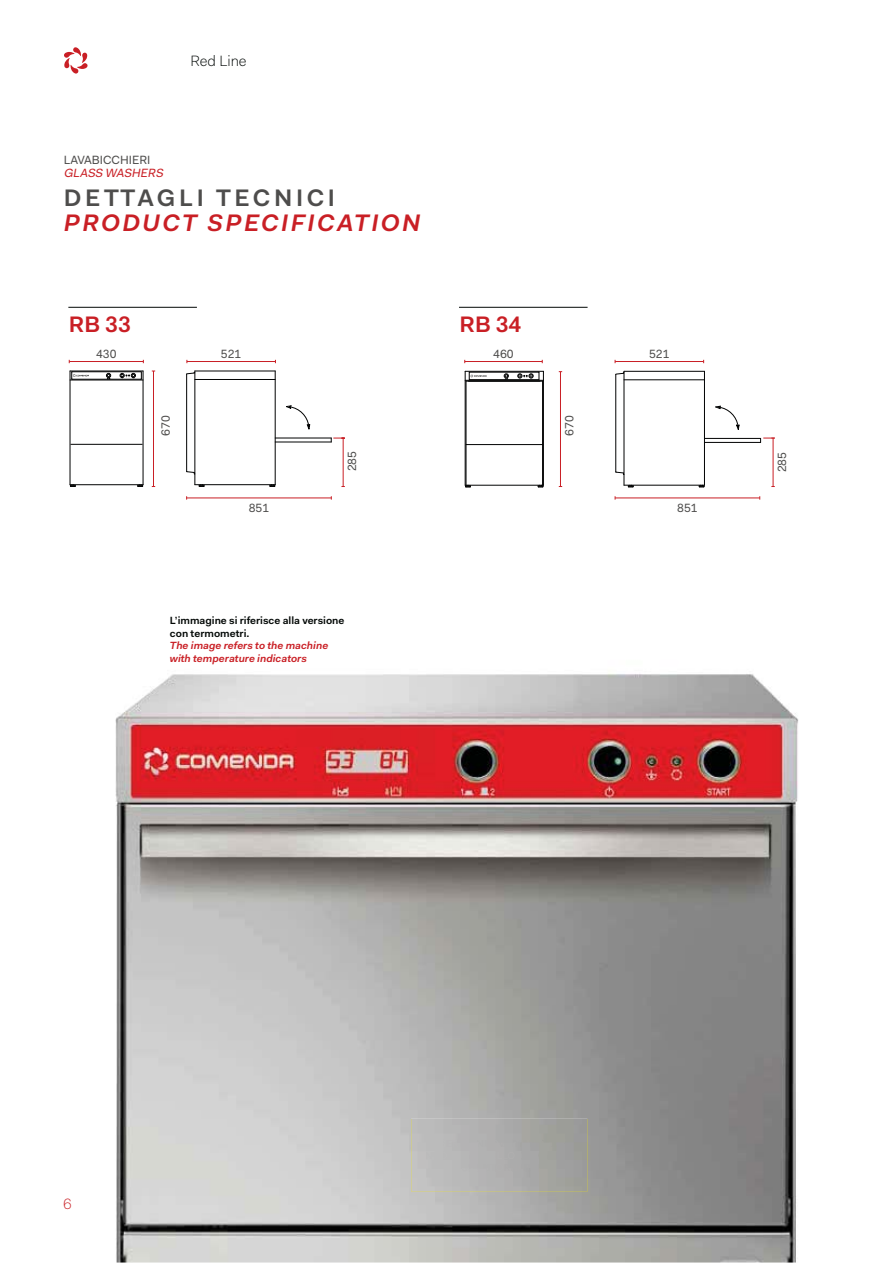
<style>
.page{position:relative;width:893px;height:1263px;background:#fff}
.page>*{position:absolute;margin:0;border:0;box-sizing:border-box;transform-origin:0 0}
.t1{font:italic 600 24px "Fakt Pro";letter-spacing:.1em;color:#c91f25}
.t2{font:600 24px "Fakt Pro";letter-spacing:.15em;color:#4e4d4c}
.t3{font:600 22.5px "Fakt Pro";color:#c91f25}
.t4{font:300 15px "Fakt Pro";color:#030806}
.t5{font:300 15px "Fakt Pro";color:#c91f25}
.t6{font:12px "Fakt Pro";color:#4e4d4c}
.t7{font:italic 12px "Fakt Pro";color:#c91f25}
.t8{font:italic 600 10.5px/12.6px "Fakt Pro";color:#c91f25}
.t9{font:600 10.5px/12.6px "Fakt Pro";color:#030806}
</style>
<div class="page">
<img style="left:115px;top:674px;width:684px;height:589px">
<img style="left:411px;top:1119px;width:176px;height:73px">
<img style="left:430px;top:1140px;width:141px;height:7px">
<img style="left:426px;top:1152px;width:147px;height:7px">
<img style="left:462px;top:1164px;width:77px;height:7px">
<hr style="left:68px;top:307px;width:129px;height:1px;background:#030806">
<hr style="left:459px;top:307px;width:128px;height:1px;background:#030806">
<hr style="left:275px;top:442px;width:56px;height:1px;background:#010202">
<hr style="left:195px;top:484px;width:80px;height:1px;background:#010202">
<hr style="left:275px;top:371px;width:1px;height:114px;background:#010202">
<hr style="left:195px;top:371px;width:80px;height:1px;background:#010202">
<hr style="left:195px;top:371px;width:1px;height:114px;background:#010202">
<hr style="left:195px;top:379px;width:80px;height:1px;background:#010202">
<svg style="left:286px;top:405px;width:24px;height:25px"></svg>
<hr style="left:275px;top:438px;width:56px;height:1px;background:#010202">
<svg style="left:186px;top:471px;width:9px;height:4px"></svg>
<hr style="left:186px;top:374px;width:1px;height:97px;background:#010202">
<svg style="left:186px;top:372px;width:9px;height:3px"></svg>
<svg style="left:199px;top:485px;width:6px;height:2px"></svg>
<hr style="left:70px;top:371px;width:1px;height:114px;background:#010202">
<hr style="left:70px;top:371px;width:73px;height:1px;background:#010202">
<hr style="left:143px;top:371px;width:1px;height:114px;background:#010202">
<hr style="left:70px;top:380px;width:73px;height:1px;background:#010202">
<hr style="left:70px;top:484px;width:73px;height:1px;background:#010202">
<hr style="left:71px;top:444px;width:71px;height:1px;background:#010202">
<hr style="left:72px;top:379px;width:69px;height:1px;background:#010202">
<hr style="left:72px;top:372px;width:69px;height:1px;background:#010202">
<svg style="left:106px;top:373px;width:5px;height:6px"></svg>
<svg style="left:70px;top:485px;width:6px;height:2px"></svg>
<svg style="left:137px;top:485px;width:6px;height:2px"></svg>
<svg style="left:120px;top:371px;width:22px;height:9px"></svg>
<svg style="left:71px;top:371px;width:18px;height:9px"></svg>
<hr style="left:466px;top:381px;width:76px;height:1px;background:#010202">
<hr style="left:704px;top:442px;width:56px;height:1px;background:#010202">
<hr style="left:465px;top:371px;width:1px;height:114px;background:#010202">
<hr style="left:465px;top:371px;width:78px;height:1px;background:#010202">
<hr style="left:543px;top:371px;width:1px;height:114px;background:#010202">
<hr style="left:466px;top:381px;width:1px;height:104px;background:#010202">
<hr style="left:542px;top:381px;width:1px;height:104px;background:#010202">
<hr style="left:465px;top:380px;width:78px;height:1px;background:#010202">
<hr style="left:465px;top:485px;width:78px;height:1px;background:#010202">
<hr style="left:624px;top:485px;width:80px;height:1px;background:#010202">
<hr style="left:704px;top:371px;width:1px;height:114px;background:#010202">
<hr style="left:624px;top:371px;width:80px;height:1px;background:#010202">
<hr style="left:623px;top:371px;width:1px;height:114px;background:#010202">
<hr style="left:624px;top:380px;width:80px;height:1px;background:#010202">
<svg style="left:715px;top:406px;width:24px;height:24px"></svg>
<hr style="left:704px;top:438px;width:56px;height:1px;background:#010202">
<svg style="left:615px;top:471px;width:9px;height:3px"></svg>
<hr style="left:615px;top:374px;width:1px;height:98px;background:#010202">
<svg style="left:615px;top:372px;width:9px;height:3px"></svg>
<svg style="left:465px;top:485px;width:6px;height:3px"></svg>
<svg style="left:628px;top:485px;width:6px;height:3px"></svg>
<svg style="left:699px;top:485px;width:5px;height:3px"></svg>
<svg style="left:538px;top:485px;width:5px;height:3px"></svg>
<svg style="left:469px;top:372px;width:70px;height:8px"></svg>
<hr style="left:466px;top:444px;width:76px;height:1px;background:#010202">
<hr style="left:69px;top:361px;width:74px;height:1px;background:#c91f25">
<hr style="left:464px;top:361px;width:78px;height:1px;background:#c91f25">
<hr style="left:187px;top:361px;width:88px;height:1px;background:#c91f25">
<hr style="left:615px;top:361px;width:88px;height:1px;background:#c91f25">
<hr style="left:187px;top:498px;width:144px;height:1px;background:#c91f25">
<hr style="left:615px;top:498px;width:144px;height:1px;background:#c91f25">
<hr style="left:560px;top:372px;width:1px;height:115px;background:#c91f25">
<hr style="left:153px;top:371px;width:1px;height:116px;background:#c91f25">
<hr style="left:343px;top:438px;width:1px;height:49px;background:#c91f25">
<svg style="left:331px;top:438px;width:14px;height:4px"></svg>
<hr style="left:772px;top:438px;width:1px;height:49px;background:#c91f25">
<svg style="left:760px;top:438px;width:14px;height:4px"></svg>
<svg style="left:64px;top:47px;width:24px;height:27px"></svg>
<h3 class="t4" style="left:190px;top:52px;width:58px">Red Line</h3>
<p class="t6" style="left:64px;top:154px;width:88px">LAVABICCHIERI</p>
<p class="t7" style="left:64px;top:168px;width:103px">GLASS WASHERS</p>
<h1 class="t2" style="left:64px;top:187px;width:273px">DETTAGLI TECNICI</h1>
<h1 class="t1" style="left:64px;top:213px;width:358px">PRODUCT SPECIFICATION</h1>
<h2 class="t3" style="left:69px;top:315px;width:63px">RB 33</h2>
<h2 class="t3" style="left:459px;top:315px;width:63px">RB 34</h2>
<p class="t6" style="left:96px;top:349px;width:22px">430</p>
<p class="t6" style="left:493px;top:349px;width:22px">460</p>
<p class="t6" style="left:221px;top:349px;width:22px">521</p>
<p class="t6" style="left:649px;top:349px;width:22px">521</p>
<p class="t6" style="left:160px;top:436px;width:22px;rotate:-90deg">670</p>
<p class="t6" style="left:564px;top:436px;width:22px;rotate:-90deg">670</p>
<p class="t6" style="left:347px;top:471px;width:22px;rotate:-90deg">285</p>
<p class="t6" style="left:776px;top:472px;width:22px;rotate:-90deg">285</p>
<p class="t6" style="left:249px;top:503px;width:22px">851</p>
<p class="t6" style="left:677px;top:503px;width:22px">851</p>
<p class="t9" style="left:170px;top:615px;width:176px">L’immagine si riferisce alla versione con termometri.</p>
<p class="t8" style="left:170px;top:640px;width:160px">The image refers to the machine with temperature indicators</p>
<h3 class="t5" style="left:63px;top:1195px;width:10px">6</h3>
</div>
